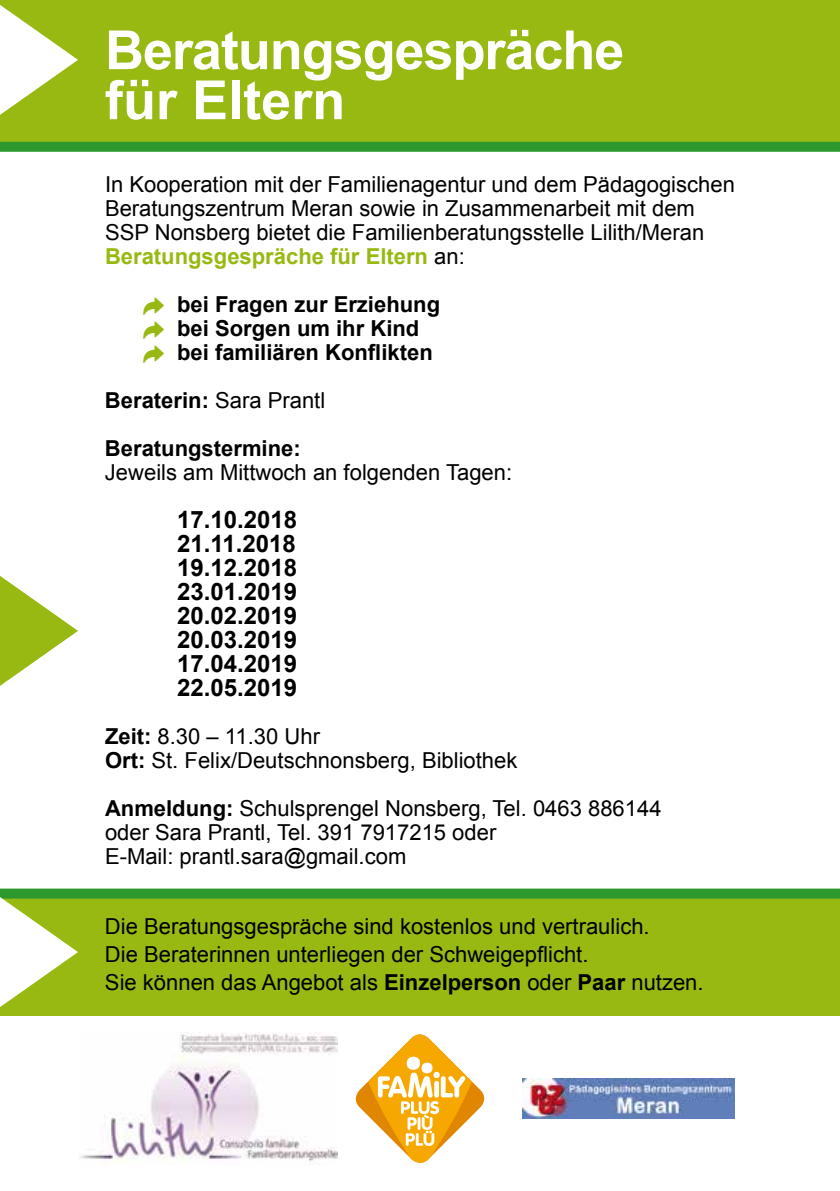
<style>
.page{position:relative;width:840px;height:1191px;background:#fff}
.page>*{position:absolute;margin:0;border:0;box-sizing:border-box;transform-origin:0 0}
.t1{font:700 54px/50px "Arial";letter-spacing:-.02em;color:#fff}
.t2{font:700 24px/24px "Arial";color:#000;text-align:justify}
.t3{font:22px/24px "Arial";color:#000}
.t4{font:700 22px/24px "Arial";color:#000}
.s1{font-weight:700;color:#97b911}
.s2{font-weight:400}
.s3{font-weight:700}
</style>
<div class="page">
<div style="left:0;top:888px;width:839px;height:127px;background:#97b911"></div>
<div style="left:0;top:888px;width:839px;height:10px;background:#2c982e"></div>
<div style="left:0;top:0;width:839px;height:142px;background:#97b911"></div>
<div style="left:0;top:142px;width:839px;height:10px;background:#2c982e"></div>
<svg style="left:0;top:897px;width:78px;height:110px"></svg>
<svg style="left:0;top:576px;width:78px;height:110px"></svg>
<svg style="left:0;top:5px;width:78px;height:110px"></svg>
<img style="left:80px;top:1032px;width:257px;height:130px">
<img style="left:522px;top:1078px;width:212px;height:40px">
<svg style="left:355px;top:1034px;width:130px;height:129px"></svg>
<h1 class="t1" style="left:105px;top:27px;width:520px">Beratungsgespräche für Eltern</h1>
<p class="t3" style="left:105px;top:173px;width:631px">In Kooperation mit der Familienagentur und dem Pädagogischen Beratungszentrum Meran sowie in Zusammenarbeit mit dem SSP Nonsberg bietet die Familienberatungsstelle Lilith/Meran <span class="s1">Beratungsgespräche für Eltern</span> an:</p>
<p class="t4" style="left:177px;top:293px;width:264px">bei Fragen zur Erziehung bei Sorgen um ihr Kind bei familiären Konflikten</p>
<p class="t4" style="left:105px;top:377px;width:222px;line-height:48px">Beraterin: <span class="s2">Sara Prantl<br></span>Beratungstermine:</p>
<p class="t3" style="left:105px;top:461px;width:408px">Jeweils am Mittwoch an folgenden Tagen:</p>
<p class="t2" style="left:177px;top:508px;width:122px">17.10.2018<br>21.11.2018<br>19.12.2018<br>23.01.2019<br>20.02.2019<br>20.03.2019<br>17.04.2019<br>22.05.2019</p>
<p class="t3" style="left:105px;top:725px;width:414px"><span class="s3">Zeit:</span> 8.30 – 11.30 Uhr<br><span class="s3">Ort:</span> St. Felix/Deutschnonsberg, Bibliothek</p>
<p class="t3" style="left:105px;top:797px;width:557px"><span class="s3">Anmeldung:</span> Schulsprengel Nonsberg, Tel. 0463 886144 oder Sara Prantl, Tel. 391 7917215 oder<br>E-Mail: prantl.sara@gmail.com</p>
<p class="t3" style="left:105px;top:912px;width:600px;line-height:28px">Die Beratungsgespräche sind kostenlos und vertraulich.<br>Die Beraterinnen unterliegen der Schweigepflicht.<br>Sie können das Angebot als <span class="s3">Einzelperson</span> oder <span class="s3">Paar</span> nutzen.</p>
</div>
